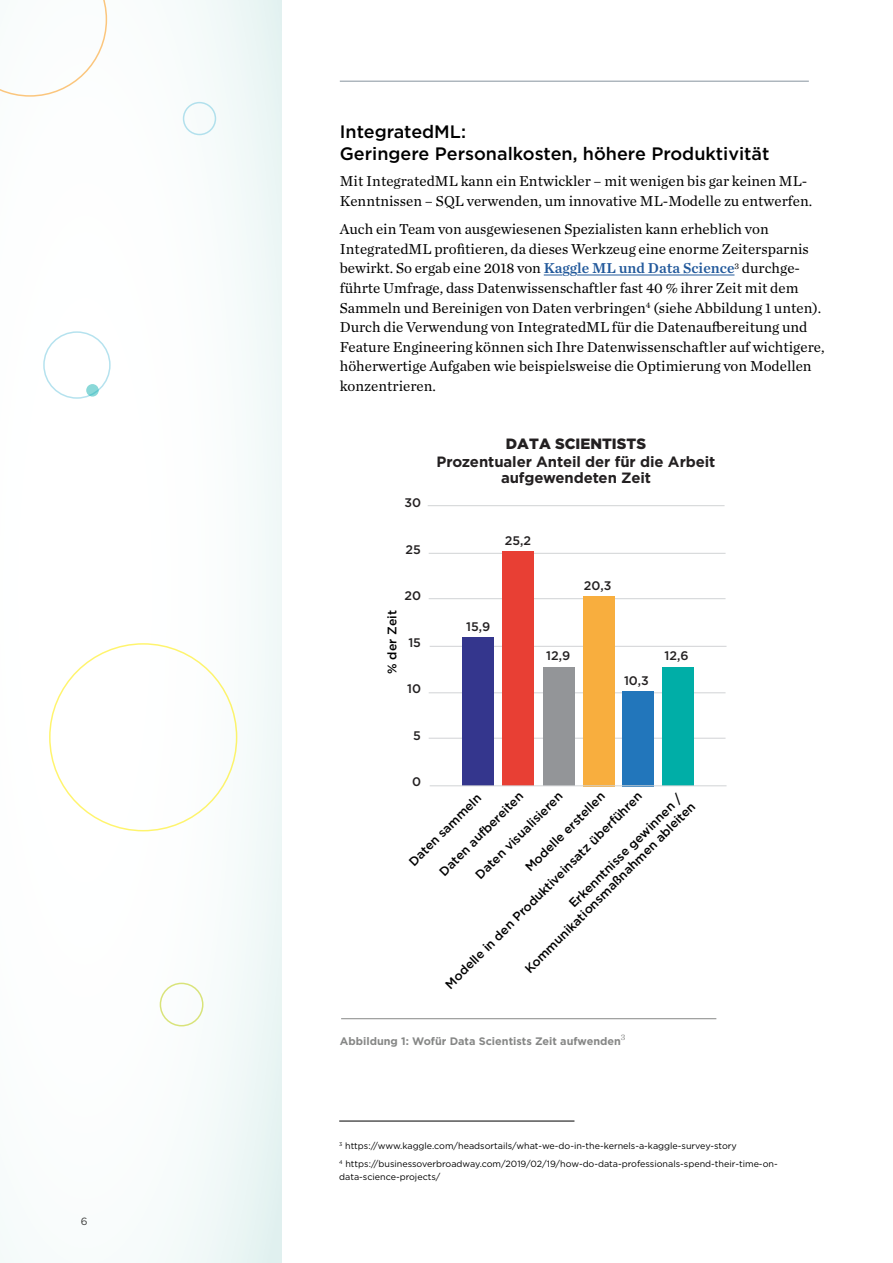
<style>
.page{position:relative;width:893px;height:1263px;background:#fff}
.page>*{position:absolute;margin:0;border:0;box-sizing:border-box;transform-origin:0 0}
.t1{font:500 18px/22.5px "Gotham";color:#000}
.t2{font:15px/19.5px "Chronicle Text G1";color:#000}
.t3{font:700 14.85px/16.2px "Gotham";letter-spacing:-.005em;color:#232021;text-align:center}
.t4{font:900 14.85px "Gotham";color:#232021}
.t5{font:500 12.45px/26.2px "Gotham";color:#000}
.t6{font:500 12.45px "Gotham";color:#232021}
.t7{font:700 10.8px "Gotham";color:#868786}
.t8{font:10.5px "Gotham";color:#3a3a39}
.t9{font:9px/17.7px "Gotham";color:#000}
.t10{font:8.7px "Chronicle Text G1";color:#868786}
.s1{font-family:"Chronicle Text G1 Semi";color:#22599b}
</style>
<div class="page">
<div style="left:0;top:0;width:282px;height:1263px;background:linear-gradient(to right,#fff,#f2f9f8)"></div>
<svg style="left:0;top:0;width:107px;height:97px"></svg>
<div style="left:43px;top:331px;width:68px;height:68px;border:2px solid #7dcce2;border-radius:50%"></div>
<div style="left:160px;top:983px;width:43px;height:43px;border:2px solid #c0d118;border-radius:50%"></div>
<div style="left:183px;top:102px;width:33px;height:33px;border:2px solid #7dcce2;border-radius:50%"></div>
<svg style="left:86px;top:384px;width:13px;height:13px"></svg>
<hr style="left:340px;top:81px;width:469px;height:1px;background:#86939e">
<svg style="left:544px;top:275px;width:18px;height:1px"></svg>
<hr style="left:577px;top:275px;width:157px;height:1px;background:#22599b">
<hr style="left:339px;top:1121px;width:235px;height:1px;background:#000">
<hr style="left:428px;top:505px;width:296px;height:1px;background:#d1d3d5">
<hr style="left:429px;top:553px;width:296px;height:1px;background:#d1d3d5">
<hr style="left:429px;top:598px;width:296px;height:1px;background:#d1d3d5">
<hr style="left:430px;top:646px;width:296px;height:1px;background:#d1d3d5">
<hr style="left:429px;top:692px;width:296px;height:1px;background:#d1d3d5">
<hr style="left:429px;top:738px;width:296px;height:1px;background:#d1d3d5">
<div style="left:463px;top:637px;width:31px;height:148px;background:#34368d"></div>
<div style="left:503px;top:551px;width:31px;height:234px;background:#e83f34"></div>
<div style="left:543px;top:666px;width:31px;height:119px;background:#939598"></div>
<div style="left:583px;top:596px;width:31px;height:190px;background:#f8ae3e"></div>
<div style="left:622px;top:691px;width:31px;height:95px;background:#2276bb"></div>
<div style="left:662px;top:667px;width:31px;height:119px;background:#00aea7"></div>
<hr style="left:430px;top:785px;width:296px;height:1px;background:#d1d3d5">
<hr style="left:341px;top:1018px;width:375px;height:1px;background:#868786">
<p class="t8" style="left:81px;top:1214px;width:8px">6</p>
<p class="t1" style="left:340px;top:120px;width:431px">IntegratedML:<br>Geringere Personalkosten, höhere Produktivität</p>
<p class="t2" style="left:340px;top:171px;width:474px">Mit IntegratedML kann ein Entwickler – mit wenigen bis gar keinen ML-<br>Kenntnissen – SQL verwenden, um innovative ML-Modelle zu entwerfen.</p>
<p class="t2" style="left:340px;top:219px;width:486px">Auch ein Team von ausgewiesenen Spezialisten kann erheblich von IntegratedML profitieren, da dieses Werkzeug eine enorme Zeitersparnis bewirkt. So ergab eine 2018 von <span class="s1">Kaggle ML und Data Science</span><sup>3</sup> durchge&shy;führte Umfrage, dass Datenwissenschaftler fast 40 % ihrer Zeit mit dem Sammeln und Bereinigen von Daten verbringen<sup>4</sup> (siehe Abbildung 1 unten).<br>Durch die Verwendung von IntegratedML für die Datenaufbereitung und Feature Engineering können sich Ihre Datenwissenschaftler auf wichtigere, höherwertige Aufgaben wie beispielsweise die Optimierung von Modellen konzentrieren.</p>
<p class="t5" style="left:379px;top:674px;width:65px;rotate:-90deg">% der Zeit</p>
<p class="t6" style="left:404px;top:495px;width:18px">30</p>
<p class="t6" style="left:406px;top:541px;width:17px">25</p>
<p class="t6" style="left:404px;top:588px;width:18px">20</p>
<p class="t6" style="left:408px;top:634px;width:14px">15</p>
<p class="t6" style="left:407px;top:681px;width:15px">10</p>
<p class="t6" style="left:413px;top:727px;width:9px">5</p>
<p class="t6" style="left:412px;top:774px;width:10px">0</p>
<p class="t4" style="left:506px;top:435px;width:142px">DATA SCIENTISTS</p>
<p class="t3" style="left:437px;top:454px;width:280px">Prozentualer Anteil der für die Arbeit aufgewendeten Zeit</p>
<p class="t6" style="left:505px;top:532px;width:28px">25,2</p>
<p class="t6" style="left:466px;top:619px;width:26px">15,9</p>
<p class="t6" style="left:584px;top:577px;width:29px">20,3</p>
<p class="t6" style="left:546px;top:648px;width:26px">12,9</p>
<p class="t6" style="left:624px;top:672px;width:26px">10,3</p>
<p class="t6" style="left:664px;top:648px;width:26px">12,6</p>
<p class="t5" style="left:511px;top:955px;width:237px;line-height:14.9px;text-align:right;rotate:-45deg">Erkenntnisse gewinnen /<br>Kommunikationsmaßnahmen ableiten</p>
<p class="t5" style="left:419px;top:958px;width:274px;text-indent:140px;rotate:-45deg">Modelle erstellen<br>Modelle in den Produktiveinsatz überführen</p>
<p class="t5" style="left:432px;top:864px;width:114px;rotate:-45deg">Daten aufbereiten</p>
<p class="t5" style="left:468px;top:867px;width:119px;rotate:-45deg">Daten visualisieren</p>
<p class="t5" style="left:401px;top:854px;width:98px;rotate:-45deg">Daten sammeln</p>
<p class="t7" style="left:340px;top:1034px;width:283px">Abbildung 1: Wofür Data Scientists Zeit aufwenden</p>
<p class="t10" style="left:621px;top:1031px;width:6px">3</p>
<p class="t9" style="left:339px;top:1137px;width:440px"><sup>3</sup> https://www.kaggle.com/headsortails/what-we-do-in-the-kernels-a-kaggle-survey-story<br><sup>4</sup> https://businessoverbroadway.com/2019/02/19/how-do-data-professionals-spend-their-time-on-</p>
<p class="t9" style="left:339px;top:1168px;width:103px">data-science-projects/</p>
</div>
